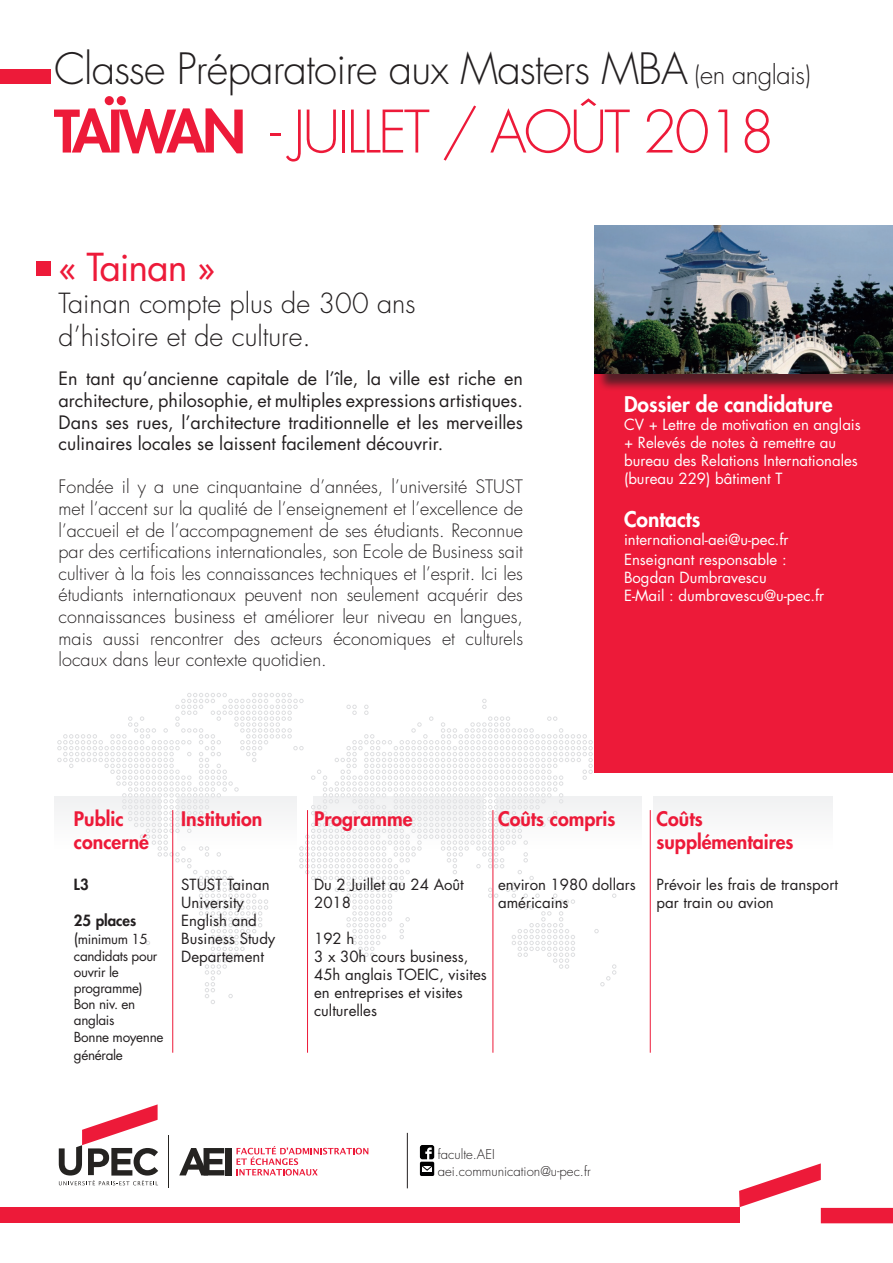
<style>
.page{position:relative;width:893px;height:1263px;background:#fff}
.page>*{position:absolute;margin:0;border:0;box-sizing:border-box;transform-origin:0 0}
.t1{font:300 57px "Futura";letter-spacing:-.05em;color:#ed1a39}
.t2{font:300 42px "Futura";letter-spacing:-.02em;color:#231f20}
.t3{font:37.5px "Futura";letter-spacing:-.03em;color:#ed1a39}
.t4{font:300 27px/32.4px "Futura";color:#231f20}
.t5{font:800 21px "Futura";color:#fff}
.t6{font:800 19.5px/23.4px "Futura";color:#ed1a39}
.t7{font:300 18px/21.6px "Futura";color:#231f20;text-align:justify}
.t8{font:18px/21.6px "Futura";color:#231f20;text-align:justify}
.t9{font:15px/18px "Futura";color:#231f20}
.t10{font:15px/18px "Futura";color:#fff}
.t11{font:800 15px "Futura";color:#231f20}
.t12{font:13.5px/16.2px "Futura";letter-spacing:-.025em;color:#231f20}
.t13{font:300 13.2px "Futura";color:#231f20}
.s1{font-size:25.5px}
.s2{font-weight:800}
.s3{font-size:15px}
</style>
<div class="page">
<svg style="left:57px;top:693px;width:560px;height:311px"></svg>
<svg style="left:54px;top:796px;width:107px;height:70px"></svg>
<div style="left:177px;top:796px;width:120px;height:70px;background:#f9f9fa"></div>
<svg style="left:313px;top:796px;width:171px;height:70px;fill:#f4f4f5"></svg>
<svg style="left:496px;top:796px;width:145px;height:70px"></svg>
<div style="left:653px;top:796px;width:180px;height:70px;background:#fafafa"></div>
<svg style="left:739px;top:1163px;width:82px;height:44px"></svg>
<div style="left:821px;top:1208px;width:72px;height:15px;background:#ed1a39"></div>
<div style="left:0;top:1208px;width:739px;height:15px;background:#ed1a39"></div>
<div style="left:0;top:69px;width:51px;height:15px;background:#ed1a39"></div>
<div style="left:36px;top:261px;width:15px;height:15px;background:#ed1a39"></div>
<div style="left:594px;top:366px;width:299px;height:407px;background:#ed1a39"></div>
<hr style="left:172px;top:810px;width:1px;height:243px;background:#ed1a39">
<hr style="left:307px;top:810px;width:1px;height:243px;background:#ed1a39">
<hr style="left:493px;top:810px;width:1px;height:243px;background:#ed1a39">
<hr style="left:650px;top:810px;width:1px;height:243px;background:#ed1a39">
<div style="left:420px;top:1162px;width:14px;height:14px;background:#000001;border-radius:2px"></div>
<div style="left:422px;top:1166px;width:10px;height:6px;background:#fff"></div>
<svg style="left:420px;top:1145px;width:14px;height:26px"></svg>
<hr style="left:407px;top:1133px;width:1px;height:55px;background:#231f20">
<div style="left:596px;top:228px;width:297px;height:164px;background:#231f20;opacity:.75"></div>
<img style="left:594px;top:225px;width:299px;height:148px">
<svg style="left:179px;top:1148px;width:45px;height:27px"></svg>
<div style="left:226px;top:1148px;width:6px;height:27px;background:#252321"></div>
<hr style="left:168px;top:1135px;width:1px;height:53px;background:#252321">
<svg style="left:59px;top:1104px;width:99px;height:81px"></svg>
<svg style="left:236px;top:1146px;width:132px;height:29px"></svg>
<h2 class="t2" style="left:54px;top:43px;width:758px">Classe Préparatoire aux Masters MBA <span class="s1">(en anglais)</span></h2>
<h1 class="t1" style="left:54px;top:97px;width:722px"><span class="s2">TAÏWAN</span> - JUILLET / AOÛT 2018</h1>
<h3 class="t3" style="left:59px;top:243px;width:159px">« Tainan »</h3>
<h3 class="t4" style="left:59px;top:288px;width:359px">Tainan compte plus de 300 ans d’histoire et de culture.</h3>
<p class="t8" style="left:59px;top:368px;width:466px">En tant qu’ancienne capitale de l’île, la ville est riche en architecture, philosophie, et multiples expressions artistiques.<br>Dans ses rues, l’architecture traditionnelle et les merveilles culinaires locales se laissent facilement découvrir.</p>
<p class="t7" style="left:59px;top:477px;width:466px">Fondée il y a une cinquantaine d’années, l’université STUST met l’accent sur la qualité de l’enseignement et l’excellence de l’accueil et de l’accompagnement de ses étudiants. Reconnue par des certifications internationales, son Ecole de Business sait cultiver à la fois les connaissances techniques et l’esprit. Ici les étudiants internationaux peuvent non seulement acquérir des connaissances business et améliorer leur niveau en langues, mais aussi rencontrer des acteurs économiques et culturels locaux dans leur contexte quotidien.</p>
<p class="t5" style="left:624px;top:391px;width:210px">Dossier de candidature</p>
<p class="t10" style="left:624px;top:415px;width:238px">CV + Lettre de motivation en anglais + Relevés de notes à remettre au bureau des Relations Internationales (bureau 229) bâtiment T</p>
<p class="t5" style="left:624px;top:506px;width:78px">Contacts</p>
<p class="t10" style="left:624px;top:530px;width:166px;line-height:19.5px">international-aei@u-pec.fr<br>Enseignant responsable :</p>
<p class="t10" style="left:624px;top:568px;width:202px">Bogdan Dumbravescu<br>E-Mail : dumbravescu@u-pec.fr</p>
<p class="t6" style="left:74px;top:807px;width:77px">Public concerné</p>
<p class="t11" style="left:74px;top:875px;width:16px">L3</p>
<p class="t11" style="left:74px;top:911px;width:64px">25 places</p>
<p class="t12" style="left:74px;top:931px;width:91px"><span class="s3">(</span>minimum 15 candidats pour ouvrir le programme)<br>Bon niv. en anglais<br>Bonne moyenne</p>
<p class="t12" style="left:74px;top:1047px;width:50px">générale</p>
<p class="t6" style="left:181px;top:807px;width:83px">Institution</p>
<p class="t9" style="left:181px;top:876px;width:96px">STUST Tainan<br>University<br>English and<br>Business Study<br>Departement</p>
<p class="t6" style="left:314px;top:807px;width:100px">Programme</p>
<p class="t6" style="left:498px;top:807px;width:119px">Coûts compris</p>
<p class="t9" style="left:314px;top:876px;width:151px">Du 2 Juillet au 24 Août<br>2018</p>
<p class="t9" style="left:314px;top:930px;width:174px">192 h<br>3 x 30h cours business,<br>45h anglais TOEIC, visites en entreprises et visites culturelles</p>
<p class="t9" style="left:498px;top:876px;width:139px">environ 1980 dollars américains</p>
<p class="t6" style="left:657px;top:807px;width:139px">Coûts supplémentaires</p>
<p class="t9" style="left:657px;top:876px;width:183px">Prévoir les frais de transport par train ou avion</p>
<p class="t13" style="left:438px;top:1146px;width:59px">faculte.AEI</p>
<p class="t13" style="left:438px;top:1163px;width:155px">aei.communication@u-pec.fr</p>
</div>
